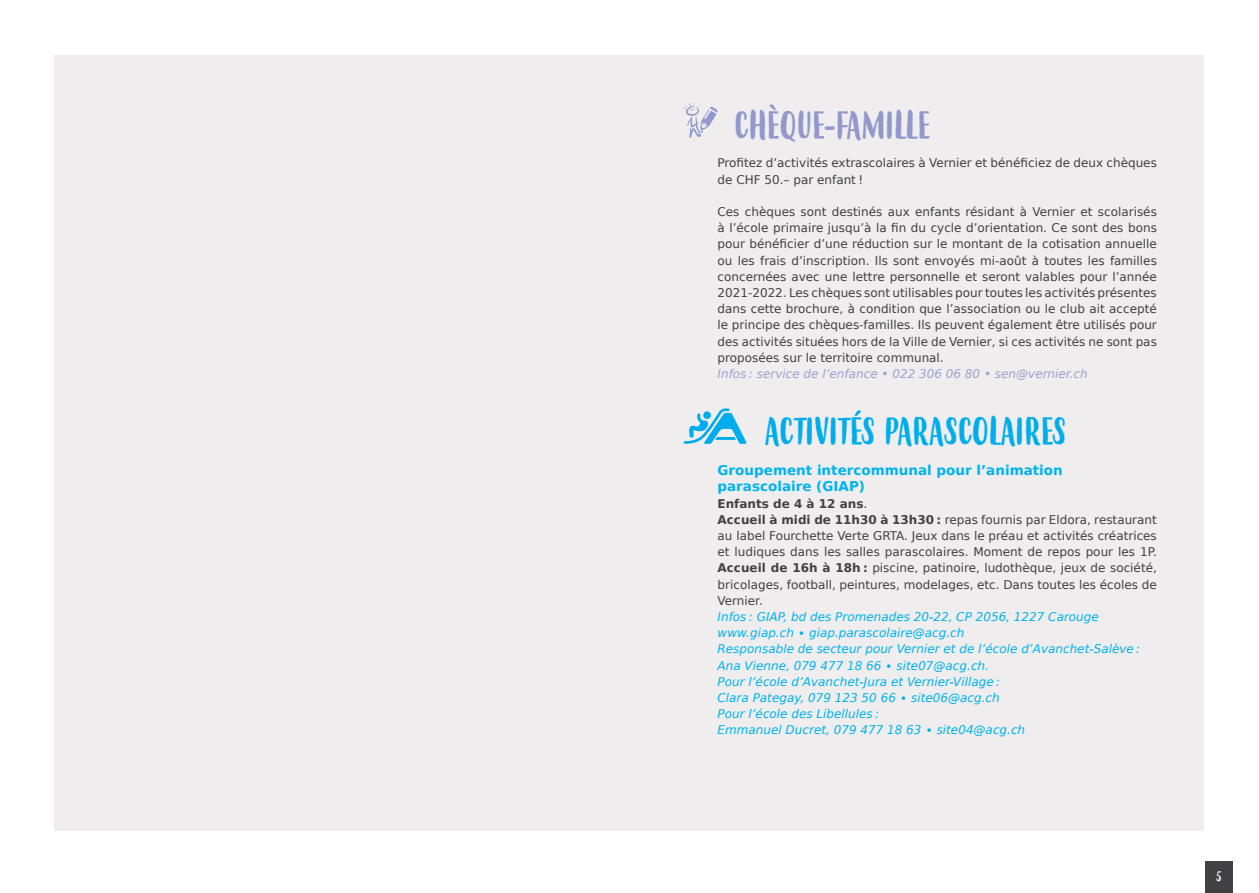
<style>
.page{position:relative;width:1259px;height:893px;background:#fff}
.page>*{position:absolute;margin:0;border:0;box-sizing:border-box;transform-origin:0 0}
.Rubrique{font:37.5px "Budidaya";color:#00adec}
.Rubrique-2{font:37.5px "Budidaya";color:#9398cc}
.Titre_Association_ga{font:700 13.5px/16.2px "DejaVu Sans";color:#00b3ed}
.t1{font:13.5px "Budidaya";color:#fff}
.Texte_Présentation{font:12px/16.2px "DejaVu Sans";color:#414042;text-align:justify}
.Texte_Présentation-2{font:italic 12px "DejaVu Sans";color:#00b3ed}
.Texte_Présentation-3{font:italic 12px "DejaVu Sans";color:#9ca1d0}
.Texte_Présentation-4{font:700 12px "DejaVu Sans";color:#414042}
.s1{font-weight:400}
.s2{font-weight:700}
</style>
<div class="page">
<div style="left:1205px;top:862px;width:27px;height:31px;background:#414042"></div>
<div style="left:55px;top:55px;width:1149px;height:776px;background:#efedee"></div>
<svg style="left:683px;top:103px;width:34px;height:35px"></svg>
<svg style="left:683px;top:408px;width:64px;height:36px"></svg>
<p class="Rubrique-2" style="left:734px;top:104px;width:197px">CHÈQUE-FAMILLE</p>
<p class="Texte_Présentation" style="left:717px;top:155px;width:441px">Profitez d’activités extrascolaires à Vernier et bénéficiez de deux chèques de CHF 50.– par enfant !</p>
<p class="Texte_Présentation" style="left:717px;top:203px;width:441px">Ces chèques sont destinés aux enfants résidant à Vernier et scolarisés à l’école primaire jusqu’à la fin du cycle d’orientation. Ce sont des bons pour bénéficier d’une réduction sur le montant de la cotisation annuelle ou les frais d’inscription. Ils sont envoyés mi-août à toutes les familles concernées avec une lettre personnelle et seront valables pour l’année 2021-2022. Les chèques sont utilisables pour toutes les activités présentes dans cette brochure, à condition que l’association ou le club ait accepté le principe des chèques-familles. Ils peuvent également être utilisés pour des activités situées hors de la Ville de Vernier, si ces activités ne sont pas proposées sur le territoire communal.</p>
<p class="Texte_Présentation-3" style="left:717px;top:365px;width:372px">Infos : service de l’enfance • 022 306 06 80 • sen@vernier.ch</p>
<p class="Rubrique" style="left:764px;top:410px;width:303px">ACTIVITÉS PARASCOLAIRES</p>
<p class="Titre_Association_ga" style="left:717px;top:462px;width:347px">Groupement intercommunal pour l’animation parascolaire (GIAP)</p>
<p class="Texte_Présentation-4" style="left:717px;top:494px;width:151px">Enfants de 4 à 12 ans<span class="s1">.</span></p>
<p class="Texte_Présentation" style="left:717px;top:511px;width:441px"><span class="s2">Accueil à midi de 11h30 à 13h30 :</span> repas fournis par Eldora, restaurant au label Fourchette Verte GRTA. Jeux dans le préau et activités créatrices et ludiques dans les salles parascolaires. Moment de repos pour les 1P.<br><span class="s2">Accueil de 16h à 18h :</span> piscine, patinoire, ludothèque, jeux de société, bricolages, football, peintures, modelages, etc. Dans toutes les écoles de Vernier.</p>
<p class="Texte_Présentation-2" style="left:717px;top:608px;width:383px">Infos : GIAP, bd des Promenades 20-22, CP 2056, 1227 Carouge</p>
<p class="Texte_Présentation-2" style="left:717px;top:624px;width:248px">www.giap.ch ∙ giap.parascolaire@acg.ch</p>
<p class="Texte_Présentation-2" style="left:717px;top:641px;width:424px">Responsable de secteur pour Vernier et de l’école d’Avanchet-Salève :</p>
<p class="Texte_Présentation-2" style="left:717px;top:657px;width:273px">Ana Vienne, 079 477 18 66 ∙ site07@acg.ch.</p>
<p class="Texte_Présentation-2" style="left:717px;top:673px;width:284px">Pour l’école d’Avanchet-Jura et Vernier-Village :</p>
<p class="Texte_Présentation-2" style="left:717px;top:689px;width:284px">Clara Pategay, 079 123 50 66 ∙ site06@acg.ch</p>
<p class="Texte_Présentation-2" style="left:717px;top:705px;width:163px">Pour l’école des Libellules :</p>
<p class="Texte_Présentation-2" style="left:717px;top:722px;width:309px">Emmanuel Ducret, 079 477 18 63 ∙ site04@acg.ch</p>
<p class="t1" style="left:1216px;top:869px;width:7px">5</p>
</div>
